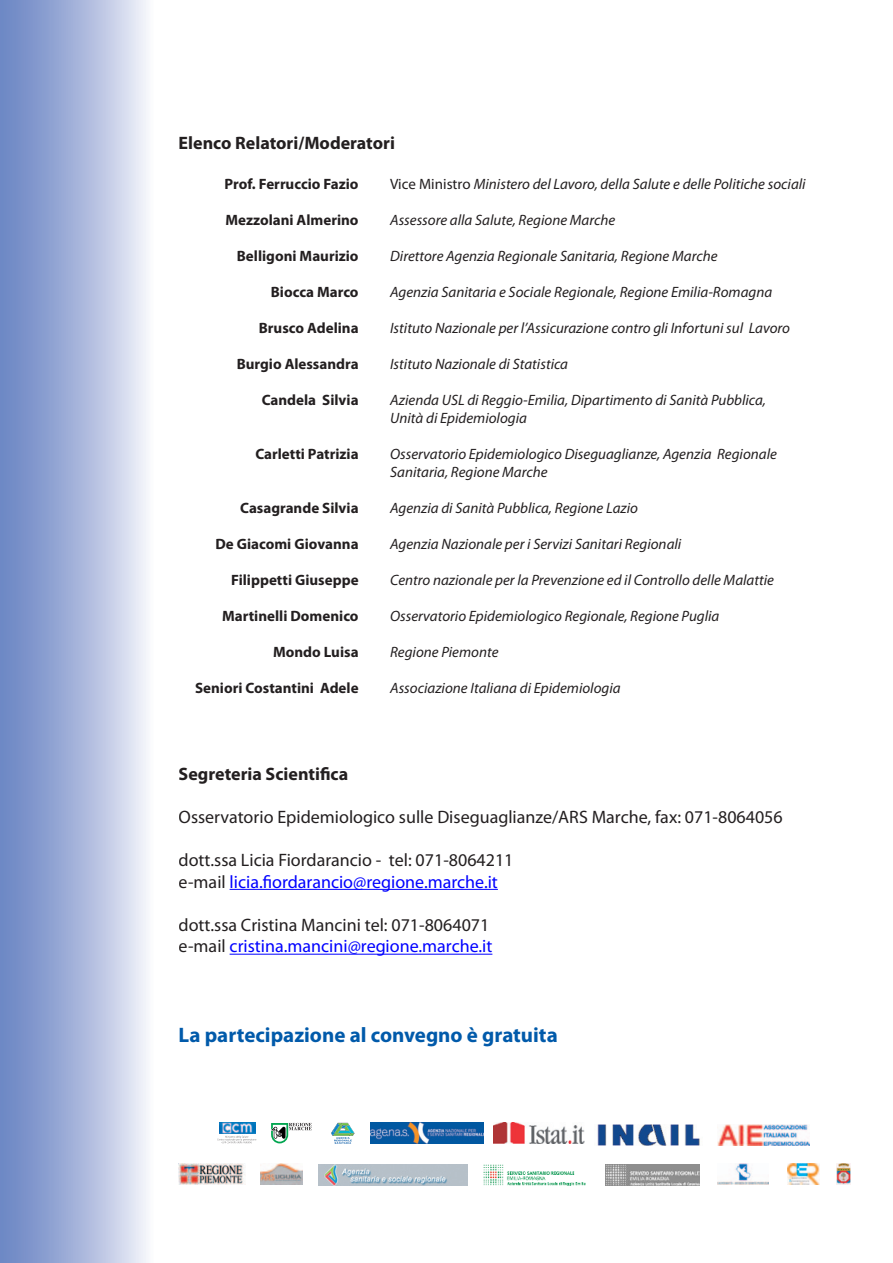
<style>
.page{position:relative;width:893px;height:1263px;background:#fff}
.page>*{position:absolute;margin:0;border:0;box-sizing:border-box;transform-origin:0 0}
.t1{font:700 21px "Myriad Pro";color:#015aaa}
.t2{font:18px/21.6px "Myriad Pro";color:#231f20}
.t3{font:700 18px "Myriad Pro";color:#231f20}
.t4{font:italic 15px/18px "Myriad Pro";color:#231f20}
.t5{font:700 15px "Myriad Pro";color:#231f20}
.s1{font-style:normal}
.s2{color:#00f}
</style>
<div class="page">
<hr style="left:230px;top:889px;width:268px;height:1px;background:#00f">
<hr style="left:230px;top:954px;width:262px;height:1px;background:#00f">
<div style="left:0;top:0;width:178px;height:1263px;background:linear-gradient(to right,#627dc0,#fff)"></div>
<img style="left:597px;top:1124px;width:103px;height:21px">
<img style="left:718px;top:1124px;width:92px;height:21px">
<img style="left:179px;top:1164px;width:66px;height:21px">
<img style="left:260px;top:1164px;width:43px;height:21px">
<img style="left:319px;top:1164px;width:148px;height:21px">
<img style="left:483px;top:1164px;width:103px;height:21px">
<img style="left:606px;top:1164px;width:94px;height:21px">
<img style="left:718px;top:1164px;width:50px;height:21px">
<img style="left:787px;top:1164px;width:33px;height:21px">
<img style="left:837px;top:1164px;width:13px;height:21px">
<svg style="left:331px;top:1123px;width:23px;height:21px"></svg>
<img style="left:219px;top:1123px;width:36px;height:11px">
<svg style="left:217px;top:1136px;width:39px;height:7px"></svg>
<svg style="left:271px;top:1123px;width:41px;height:20px"></svg>
<img style="left:370px;top:1123px;width:114px;height:21px">
<img style="left:494px;top:1123px;width:90px;height:21px">
<p class="t3" style="left:179px;top:132px;width:218px">Elenco Relatori/Moderatori</p>
<p class="t5" style="left:225px;top:174px;width:136px">Prof. Ferruccio Fazio</p>
<p class="t4" style="left:390px;top:175px;width:417px"><span class="s1">Vice Ministro</span> Ministero del Lavoro, della Salute e delle Politiche sociali</p>
<p class="t5" style="left:225px;top:210px;width:135px">Mezzolani Almerino</p>
<p class="t4" style="left:390px;top:211px;width:227px">Assessore alla Salute, Regione Marche</p>
<p class="t5" style="left:237px;top:246px;width:123px">Belligoni Maurizio</p>
<p class="t4" style="left:390px;top:247px;width:329px">Direttore Agenzia Regionale Sanitaria, Regione Marche</p>
<p class="t5" style="left:271px;top:282px;width:89px">Biocca Marco</p>
<p class="t4" style="left:390px;top:283px;width:384px">Agenzia Sanitaria e Sociale Regionale, Regione Emilia-Romagna</p>
<p class="t5" style="left:259px;top:318px;width:101px">Brusco Adelina</p>
<p class="t4" style="left:390px;top:319px;width:401px">Istituto Nazionale per l’Assicurazione contro gli Infortuni sul Lavoro</p>
<p class="t5" style="left:237px;top:354px;width:123px">Burgio Alessandra</p>
<p class="t4" style="left:390px;top:355px;width:179px">Istituto Nazionale di Statistica</p>
<p class="t5" style="left:262px;top:390px;width:98px">Candela Silvia</p>
<p class="t4" style="left:390px;top:391px;width:377px">Azienda USL di Reggio-Emilia, Dipartimento di Sanità Pubblica,<br>Unità di Epidemiologia</p>
<p class="t5" style="left:255px;top:444px;width:105px">Carletti Patrizia</p>
<p class="t4" style="left:390px;top:445px;width:388px">Osservatorio Epidemiologico Diseguaglianze, Agenzia Regionale<br>Sanitaria, Regione Marche</p>
<p class="t5" style="left:240px;top:498px;width:120px">Casagrande Silvia</p>
<p class="t4" style="left:390px;top:499px;width:249px">Agenzia di Sanità Pubblica, Regione Lazio</p>
<p class="t5" style="left:215px;top:534px;width:145px">De Giacomi Giovanna</p>
<p class="t4" style="left:390px;top:535px;width:293px">Agenzia Nazionale per i Servizi Sanitari Regionali</p>
<p class="t5" style="left:231px;top:570px;width:129px">Filippetti Giuseppe</p>
<p class="t4" style="left:390px;top:571px;width:385px">Centro nazionale per la Prevenzione ed il Controllo delle Malattie</p>
<p class="t5" style="left:222px;top:606px;width:138px">Martinelli Domenico</p>
<p class="t4" style="left:390px;top:607px;width:331px">Osservatorio Epidemiologico Regionale, Regione Puglia</p>
<p class="t5" style="left:273px;top:642px;width:87px">Mondo Luisa</p>
<p class="t4" style="left:390px;top:643px;width:110px">Regione Piemonte</p>
<p class="t5" style="left:195px;top:678px;width:165px">Seniori Costantini Adele</p>
<p class="t4" style="left:390px;top:679px;width:232px">Associazione Italiana di Epidemiologia</p>
<p class="t3" style="left:179px;top:762px;width:171px">Segreteria Scientifica</p>
<p class="t2" style="left:179px;top:806px;width:606px">Osservatorio Epidemiologico sulle Diseguaglianze/ARS Marche, fax: 071-8064056</p>
<p class="t2" style="left:179px;top:849px;width:336px">dott.ssa Licia Fiordarancio - tel: 071-8064211 e-mail <span class="s2">licia.fiordarancio@regione.marche.it</span></p>
<p class="t2" style="left:179px;top:914px;width:315px">dott.ssa Cristina Mancini tel: 071-8064071 e-mail <span class="s2">cristina.mancini@regione.marche.it</span></p>
<h1 class="t1" style="left:179px;top:1021px;width:381px">La partecipazione al convegno è gratuita</h1>
</div>
